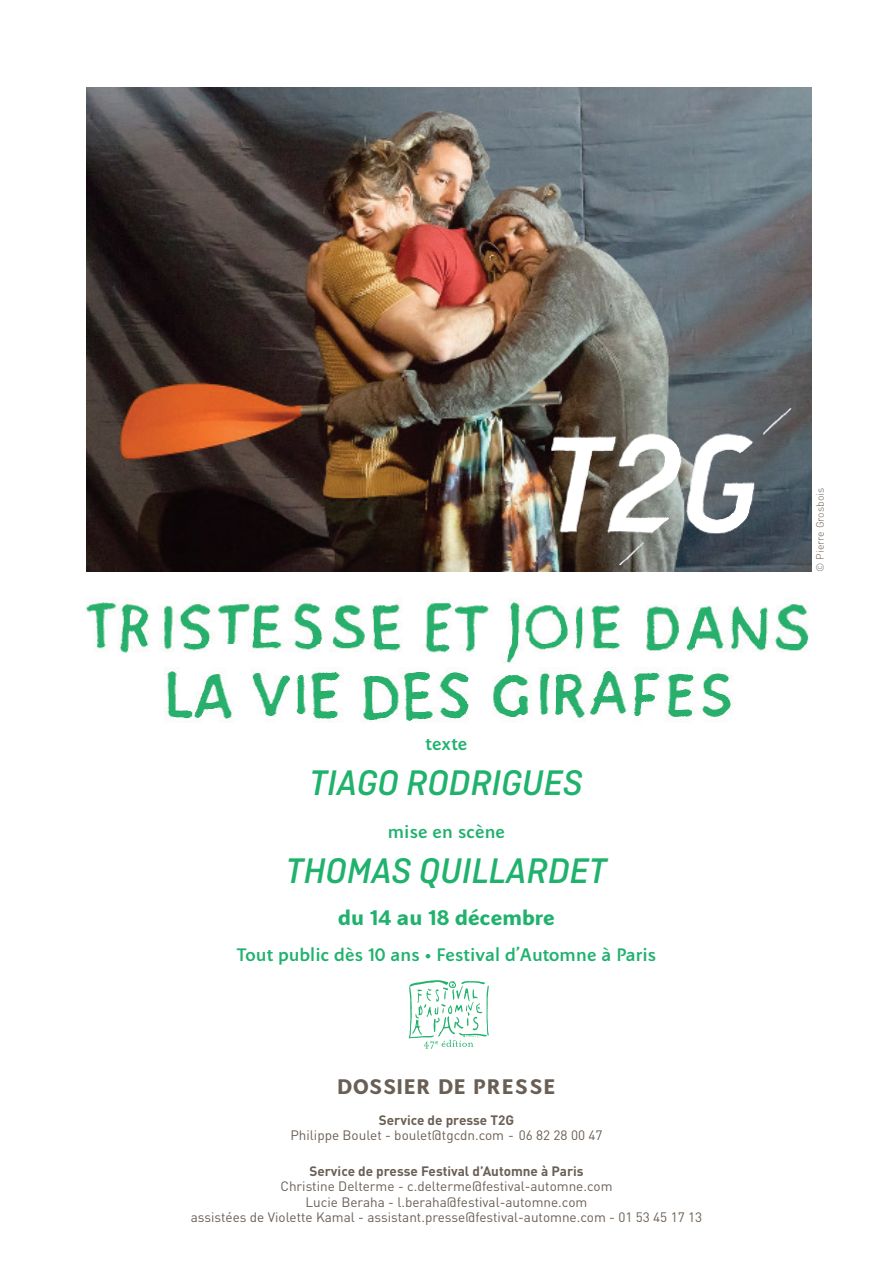
<style>
.page{position:relative;width:893px;height:1263px;background:#fff}
.page>*{position:absolute;margin:0;border:0;box-sizing:border-box;transform-origin:0 0}
.t1{font:italic 500 37.5px "Ciutadella";color:#20b26d}
.t2{font:700 21px "Brume Sans";color:#20b26d}
.t3{font:700 21px "Brume Sans";letter-spacing:.03em;color:#6a5f54}
.t4{font:18px "Brume Sans";color:#20b26d}
.t5{font:13.5px/15.6px "DINOT";color:#6a5f54;text-align:center}
.t6{font:700 13.5px "DINOT";color:#6a5f54}
.t7{font:300 10.5px "DINOT";color:#6a5f54}
</style>
<div class="page">
<img style="left:86px;top:87px;width:725px;height:484px">
<img style="left:528px;top:402px;width:283px;height:168px">
<img style="left:86px;top:597px;width:723px;height:66px">
<img style="left:164px;top:668px;width:570px;height:55px">
<svg style="left:408px;top:980px;width:81px;height:69px"></svg>
<h3 class="t4" style="left:426px;top:732px;width:43px">texte</h3>
<h1 class="t1" style="left:310px;top:761px;width:275px">TIAGO RODRIGUES</h1>
<h3 class="t4" style="left:388px;top:820px;width:119px">mise en scène</h3>
<h1 class="t1" style="left:286px;top:849px;width:321px">THOMAS QUILLARDET</h1>
<h2 class="t2" style="left:338px;top:904px;width:218px">DU 14 AU 18 DÉCEMBRE</h2>
<h3 class="t4" style="left:237px;top:943px;width:421px">Tout public dès 10 ans • Festival d’Automne à Paris</h3>
<h2 class="t3" style="left:337px;top:1073px;width:220px">DOSSIER DE PRESSE</h2>
<p class="t6" style="left:379px;top:1109px;width:137px">Service de presse T2G</p>
<p class="t5" style="left:290px;top:1126px;width:314px">Philippe Boulet - boulet@tgcdn.com - 06 82 28 00 47</p>
<p class="t6" style="left:309px;top:1160px;width:276px">Service de presse Festival d’Automne à Paris</p>
<p class="t5" style="left:191px;top:1177px;width:513px">Christine Delterme - c.delterme@festival-automne.com<br>Lucie Beraha - l.beraha@festival-automne.com<br>assistées de Violette Kamal - assistant.presse@festival-automne.com - 01 53 45 17 13</p>
<p class="t7" style="left:812px;top:571px;width:85px;rotate:-90deg">© Pierre Grosbois</p>
</div>
